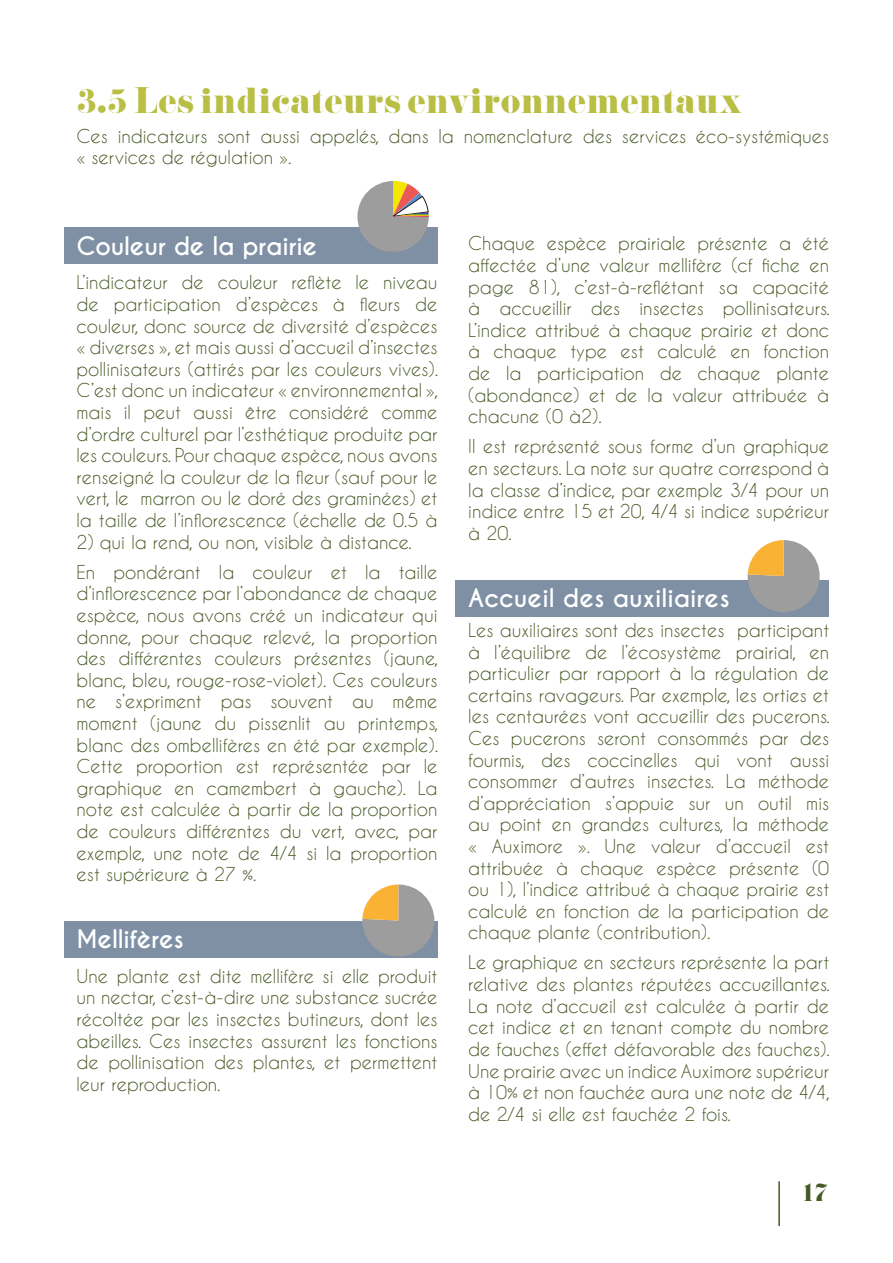
<style>
.page{position:relative;width:893px;height:1263px;background:#fff}
.page>*{position:absolute;margin:0;border:0;box-sizing:border-box;transform-origin:0 0}
.t1{font:33px "Pistilli";color:#b9be44}
.t2{font:700 24px "Caviar Dreams";letter-spacing:-.01em;color:#fff}
.t3{font:24px "Pistilli";color:#485825}
.t4{font:18px/21.6px "Caviar Dreams";color:#485825;text-align:justify}
</style>
<div class="page">
<hr style="left:778px;top:1181px;width:2px;height:45px;background:#485825">
<div style="left:455px;top:580px;width:374px;height:36px;background:#7f90a5"></div>
<div style="left:748px;top:540px;width:72px;height:72px;background:#9d9d9d;border-radius:36px"></div>
<svg style="left:748px;top:540px;width:36px;height:36px"></svg>
<div style="left:64px;top:227px;width:373px;height:37px;background:#7f90a5"></div>
<div style="left:64px;top:921px;width:373px;height:36px;background:#7f90a5"></div>
<div style="left:362px;top:884px;width:72px;height:72px;background:#9d9d9d;border-radius:36px"></div>
<svg style="left:362px;top:884px;width:36px;height:36px"></svg>
<svg style="left:357px;top:181px;width:72px;height:71px"></svg>
<h1 class="t1" style="left:77px;top:79px;width:667px">3.5 Les indicateurs environnementaux</h1>
<p class="t4" style="left:77px;top:125px;width:754px">Ces indicateurs sont aussi appelés, dans la nomenclature des services éco-systémiques « services de régulation ».</p>
<h2 class="t2" style="left:77px;top:232px;width:242px">Couleur de la prairie</h2>
<p class="t4" style="left:77px;top:271px;width:363px">L’indicateur de couleur reflète le niveau de participation d’espèces à fleurs de couleur, donc source de diversité d’espèces « diverses », et mais aussi d’accueil d’insectes pollinisateurs (attirés par les couleurs vives).<br>C’est donc un indicateur « environnemental », mais il peut aussi être considéré comme d’ordre culturel par l’esthétique produite par les couleurs. Pour chaque espèce, nous avons renseigné la couleur de la fleur (sauf pour le vert, le marron ou le doré des graminées) et la taille de l’inflorescence (échelle de 0.5 à</p>
<p class="t4" style="left:77px;top:526px;width:362px;line-height:30.2px">2) qui la rend, ou non, visible à distance.<br>En pondérant la couleur et la taille</p>
<p class="t4" style="left:77px;top:582px;width:363px">d’inflorescence par l’abondance de chaque espèce, nous avons créé un indicateur qui donne, pour chaque relevé, la proportion des différentes couleurs présentes (jaune, blanc, bleu, rouge-rose-violet). Ces couleurs ne s’expriment pas souvent au même moment (jaune du pissenlit au printemps, blanc des ombellifères en été par exemple).<br>Cette proportion est représentée par le graphique en camembert à gauche). La note est calculée à partir de la proportion de couleurs différentes du vert, avec, par exemple, une note de 4/4 si la proportion est supérieure à 27 %.</p>
<h2 class="t2" style="left:77px;top:925px;width:109px">Mellifères</h2>
<p class="t4" style="left:77px;top:965px;width:362px">Une plante est dite mellifère si elle produit un nectar, c’est-à-dire une substance sucrée récoltée par les insectes butineurs, dont les abeilles. Ces insectes assurent les fonctions de pollinisation des plantes, et permettent leur reproduction.</p>
<p class="t4" style="left:468px;top:232px;width:363px">Chaque espèce prairiale présente a été affectée d’une valeur mellifère (cf fiche en page 81), c’est-à-reflétant sa capacité à accueillir des insectes pollinisateurs.<br>L’indice attribué à chaque prairie et donc à chaque type est calculé en fonction de la participation de chaque plante (abondance) et de la valeur attribuée à chacune (0 à2).</p>
<p class="t4" style="left:468px;top:435px;width:362px">Il est représenté sous forme d’un graphique en secteurs. La note sur quatre correspond à la classe d’indice, par exemple 3/4 pour un indice entre 15 et 20, 4/4 si indice supérieur à 20.</p>
<h2 class="t2" style="left:468px;top:583px;width:263px">Accueil des auxiliaires</h2>
<p class="t4" style="left:468px;top:619px;width:363px">Les auxiliaires sont des insectes participant à l’équilibre de l’écosystème prairial, en particulier par rapport à la régulation de certains ravageurs. Par exemple, les orties et les centaurées vont accueillir des pucerons.<br>Ces pucerons seront consommés par des fourmis, des coccinelles qui vont aussi consommer d’autres insectes. La méthode d’appréciation s’appuie sur un outil mis au point en grandes cultures, la méthode « Auximore ». Une valeur d’accueil est attribuée à chaque espèce présente (0 ou 1), l’indice attribué à chaque prairie est calculé en fonction de la participation de chaque plante (contribution).</p>
<p class="t4" style="left:468px;top:951px;width:363px">Le graphique en secteurs représente la part relative des plantes réputées accueillantes.<br>La note d’accueil est calculée à partir de cet indice et en tenant compte du nombre de fauches (effet défavorable des fauches).<br>Une prairie avec un indice Auximore supérieur à 10% et non fauchée aura une note de 4/4, de 2/4 si elle est fauchée 2 fois.</p>
<h2 class="t3" style="left:801px;top:1176px;width:29px">17</h2>
</div>
